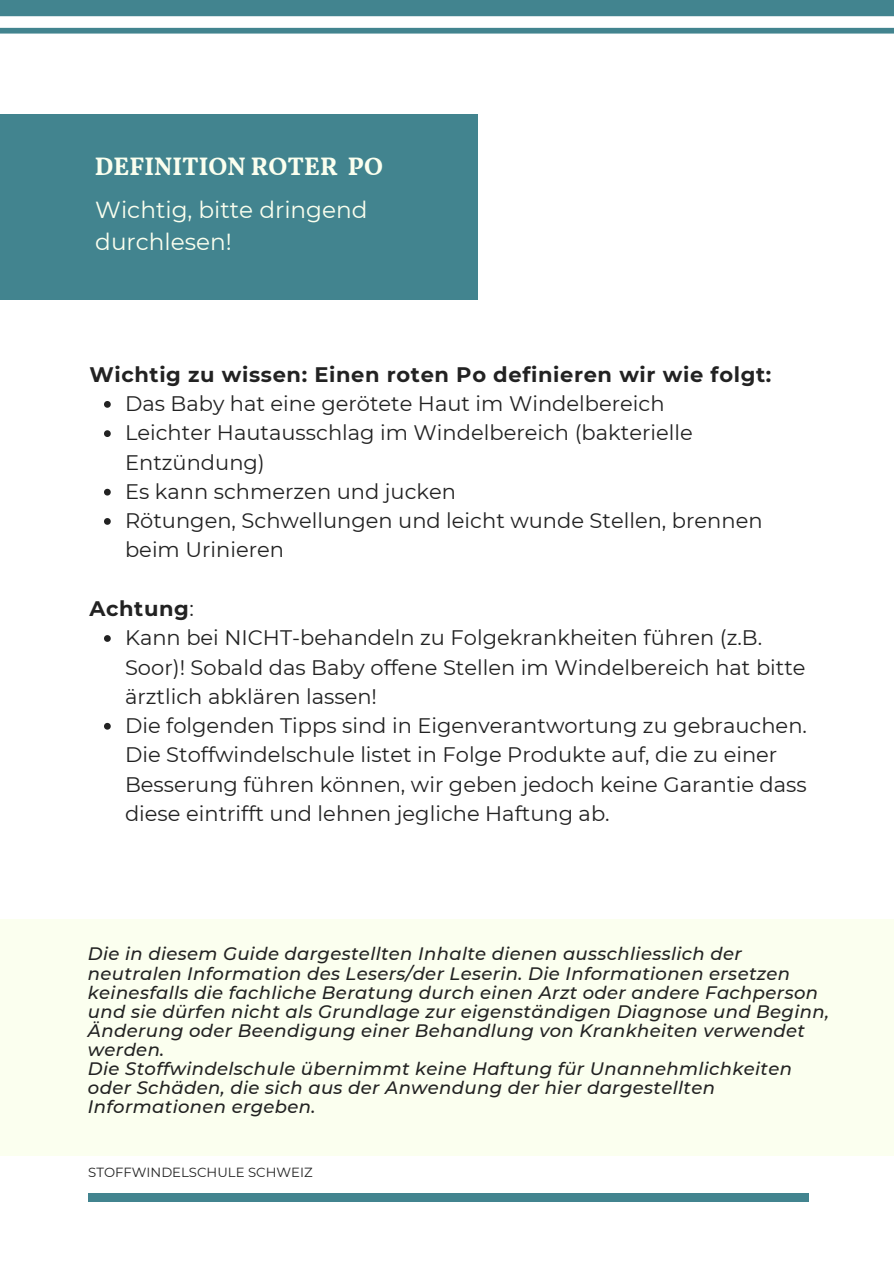
<style>
.page{position:relative;width:894px;height:1264px;background:#fff}
.page>*{position:absolute;margin:0;border:0;box-sizing:border-box;transform-origin:0 0}
.t1{font:700 25.35px "Vollkorn";color:#fbffef}
.t2{font:23.1px/31.5px "Montserrat";color:#fbffef}
.t3{font:21px/29.2px "Montserrat";color:#222}
.t4{font:700 21px "Montserrat";letter-spacing:.03em;color:#222}
.t5{font:italic 500 18px/19.2px "Montserrat";letter-spacing:.02em;color:#222}
.t6{font:13.2px "Montserrat";color:#222}
.s1{font-weight:400}
</style>
<div class="page">
<svg style="left:0;top:0;width:893px;height:34px"></svg>
<div style="left:0;top:114px;width:478px;height:186px;background:#42848f"></div>
<div style="left:88px;top:1193px;width:720px;height:8px;background:#42848f"></div>
<div style="left:0;top:919px;width:893px;height:236px;background:#fbffef"></div>
<svg style="left:104px;top:401px;width:7px;height:7px"></svg>
<svg style="left:104px;top:430px;width:7px;height:7px"></svg>
<svg style="left:104px;top:489px;width:7px;height:6px"></svg>
<svg style="left:104px;top:518px;width:7px;height:7px"></svg>
<svg style="left:104px;top:635px;width:7px;height:7px"></svg>
<svg style="left:104px;top:723px;width:7px;height:6px"></svg>
<p class="t1" style="left:95px;top:151px;width:289px">DEFINITION ROTER PO</p>
<h1 class="t2" style="left:95px;top:194px;width:274px">Wichtig, bitte dringend durchlesen!</h1>
<p class="t4" style="left:89px;top:361px;width:683px">Wichtig zu wissen: Einen roten Po definieren wir wie folgt:</p>
<p class="t3" style="left:125px;top:389px;width:541px">Das Baby hat eine gerötete Haut im Windelbereich</p>
<p class="t3" style="left:125px;top:418px;width:569px">Leichter Hautausschlag im Windelbereich (bakterielle<br>Entzündung)</p>
<p class="t3" style="left:125px;top:477px;width:332px">Es kann schmerzen und jucken</p>
<h4 class="t3" style="left:125px;top:506px;width:639px">Rötungen, Schwellungen und leicht wunde Stellen, brennen beim Urinieren</h4>
<p class="t4" style="left:89px;top:595px;width:106px">Achtung<span class="s1">:</span></p>
<p class="t3" style="left:125px;top:623px;width:682px">Kann bei NICHT-behandeln zu Folgekrankheiten führen (z.B.<br>Soor)! Sobald das Baby offene Stellen im Windelbereich hat bitte ärztlich abklären lassen!</p>
<h5 class="t3" style="left:125px;top:711px;width:683px">Die folgenden Tipps sind in Eigenverantwortung zu gebrauchen.<br>Die Stoffwindelschule listet in Folge Produkte auf, die zu einer Besserung führen können, wir geben jedoch keine Garantie dass diese eintrifft und lehnen jegliche Haftung ab.</h5>
<h2 class="t5" style="left:88px;top:944px;width:742px">Die in diesem Guide dargestellten Inhalte dienen ausschliesslich der neutralen Information des Lesers/der Leserin. Die Informationen ersetzen keinesfalls die fachliche Beratung durch einen Arzt oder andere Fachperson und sie dürfen nicht als Grundlage zur eigenständigen Diagnose und Beginn, Änderung oder Beendigung einer Behandlung von Krankheiten verwendet werden.<br>Die Stoffwindelschule übernimmt keine Haftung für Unannehmlichkeiten oder Schäden, die sich aus der Anwendung der hier dargestellten Informationen ergeben.</h2>
<h3 class="t6" style="left:88px;top:1164px;width:226px">STOFFWINDELSCHULE SCHWEIZ</h3>
</div>
